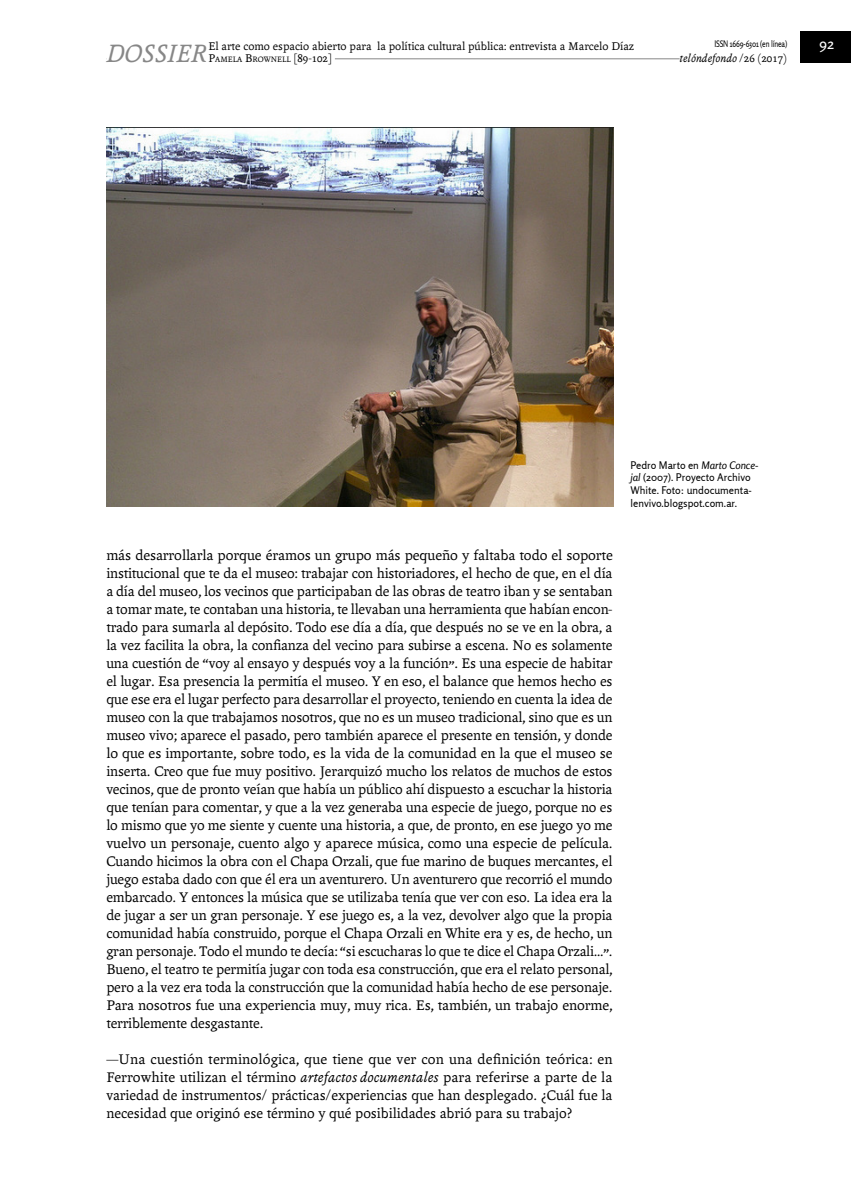
<style>
.page{position:relative;width:851px;height:1191px;background:#fff}
.page>*{position:absolute;margin:0;border:0;box-sizing:border-box;transform-origin:0 0}
.t1{font:italic 27px "Andralis ND Os F";color:#878787}
.Art____Texto_princip{font:15px/18px "Andralis ND Os F";letter-spacing:-.005em;color:#000;text-align:justify}
.t2{font:15px "Rosario";color:#fff}
.t3{font:12px "Andralis ND Os F";color:#000}
.t4{font:italic 12px "Andralis ND Os F";color:#000}
.Nota_al_pie_o_Img{font:10.5px/12.6px "Rosario";color:#000}
.t5{font:9px "Rosario";letter-spacing:-.02em;color:#000;scale:.8 1}
.t6{font:8.4px "Andralis ND Os F";color:#000}
.s1{font-size:12px}
.s2{font-style:normal}
.s3{font-style:italic}
</style>
<div class="page">
<hr style="left:106px;top:58px;width:598px;height:1px;background:#878787">
<div style="left:679px;top:51px;width:108px;height:15px;background:#fff"></div>
<div style="left:800px;top:32px;width:50px;height:31px;background:#000"></div>
<div style="left:106px;top:42px;width:105px;height:24px;background:#fff"></div>
<div style="left:208px;top:52px;width:127px;height:15px;background:#fff"></div>
<img style="left:106px;top:128px;width:507px;height:378px">
<h1 class="t1" style="left:106px;top:39px;width:102px">DOSSIER</h1>
<p class="t3" style="left:208px;top:40px;width:427px">El arte como espacio abierto para la política cultural pública: entrevista a Marcelo Díaz</p>
<p class="t6" style="left:208px;top:55px;width:125px"><span class="s1">P</span>AMELA <span class="s1">B</span>ROWNELL <span class="s1">[89-102]</span></p>
<p class="t5" style="left:714px;top:39px;width:93px">ISSN 1669-6301 (en línea)</p>
<p class="t4" style="left:679px;top:52px;width:109px">telóndefondo <span class="s2">/26 (2017)</span></p>
<p class="t2" style="left:819px;top:35px;width:16px">92</p>
<p class="Art____Texto_princip" style="left:106px;top:546px;width:508px">más desarrollarla porque éramos un grupo más pequeño y faltaba todo el soporte institucional que te da el museo: trabajar con historiadores, el hecho de que, en el día a día del museo, los vecinos que participaban de las obras de teatro iban y se sentaban a tomar mate, te contaban una historia, te llevaban una herramienta que habían encon&shy;trado para sumarla al depósito. Todo ese día a día, que después no se ve en la obra, a la vez facilita la obra, la confianza del vecino para subirse a escena. No es solamente una cuestión de “voy al ensayo y después voy a la función”. Es una especie de habitar el lugar. Esa presencia la permitía el museo. Y en eso, el balance que hemos hecho es que ese era el lugar perfecto para desarrollar el proyecto, teniendo en cuenta la idea de museo con la que trabajamos nosotros, que no es un museo tradicional, sino que es un museo vivo; aparece el pasado, pero también aparece el presente en tensión, y donde lo que es importante, sobre todo, es la vida de la comunidad en la que el museo se inserta. Creo que fue muy positivo. Jerarquizó mucho los relatos de muchos de estos vecinos, que de pronto veían que había un público ahí dispuesto a escuchar la historia que tenían para comentar, y que a la vez generaba una especie de juego, porque no es lo mismo que yo me siente y cuente una historia, a que, de pronto, en ese juego yo me vuelvo un personaje, cuento algo y aparece música, como una especie de película.<br>Cuando hicimos la obra con el Chapa Orzali, que fue marino de buques mercantes, el juego estaba dado con que él era un aventurero. Un aventurero que recorrió el mundo embarcado. Y entonces la música que se utilizaba tenía que ver con eso. La idea era la de jugar a ser un gran personaje. Y ese juego es, a la vez, devolver algo que la propia comunidad había construido, porque el Chapa Orzali en White era y es, de hecho, un gran personaje. Todo el mundo te decía: “si escucharas lo que te dice el Chapa Orzali…”.<br>Bueno, el teatro te permitía jugar con toda esa construcción, que era el relato personal, pero a la vez era toda la construcción que la comunidad había hecho de ese personaje.<br>Para nosotros fue una experiencia muy, muy rica. Es, también, un trabajo enorme, terriblemente desgastante.</p>
<p class="Art____Texto_princip" style="left:106px;top:1050px;width:507px">—Una cuestión terminológica, que tiene que ver con una definición teórica: en Ferrowhite utilizan el término <span class="s3">artefactos documentales</span> para referirse a parte de la variedad de instrumentos/ prácticas/experiencias que han desplegado. ¿Cuál fue la necesidad que originó ese término y qué posibilidades abrió para su trabajo?</p>
<p class="Nota_al_pie_o_Img" style="left:630px;top:459px;width:130px">Pedro Marto en <span class="s3">Marto Conce&shy;jal</span> (2007). Proyecto Archivo<br>White. Foto: undocumenta&shy;lenvivo.blogspot.com.ar.</p>
</div>
